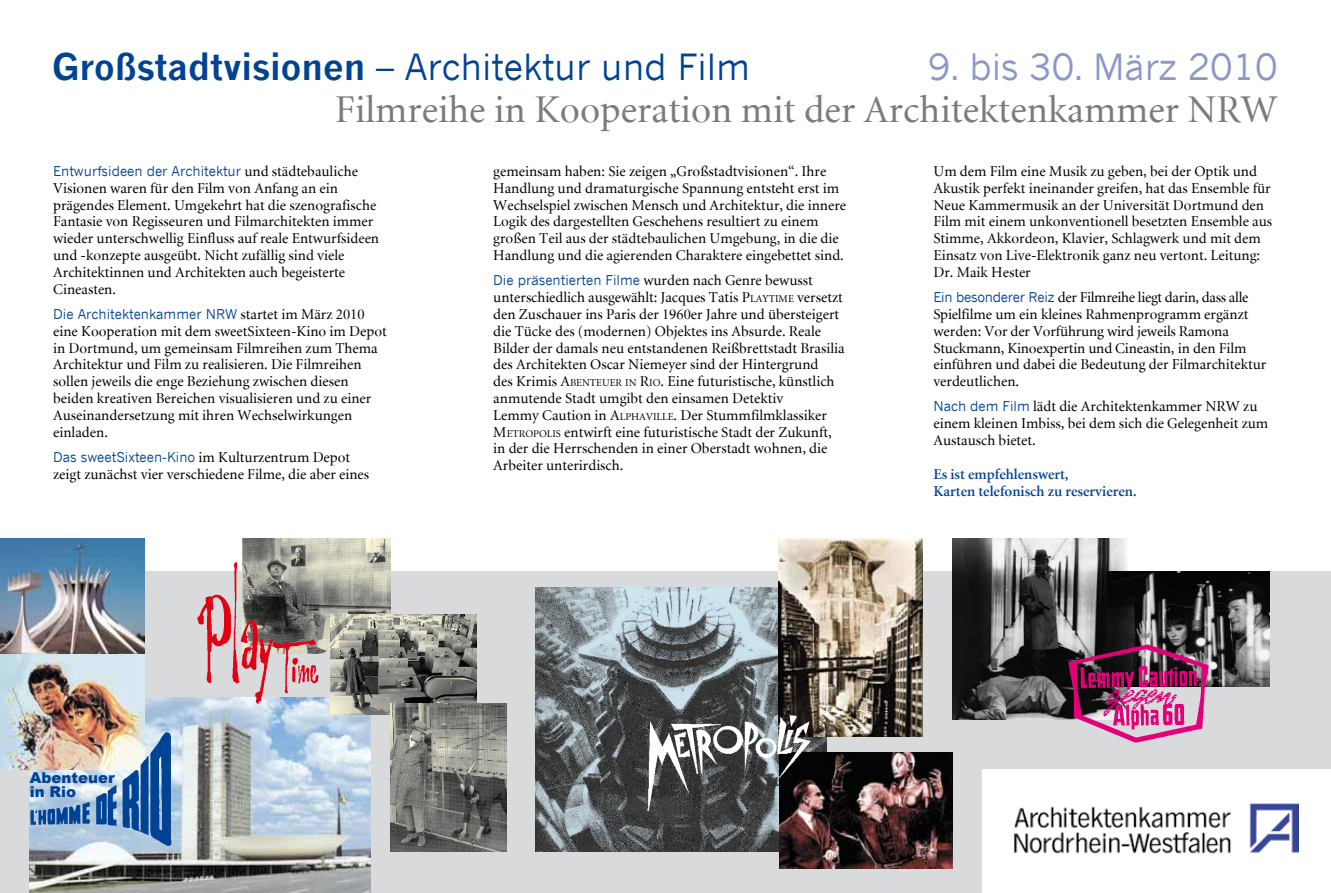
<style>
.page{position:relative;width:1331px;height:893px;background:#fff}
.page>*{position:absolute;margin:0;border:0;box-sizing:border-box;transform-origin:0 0}
.t1{font:39px "Minion";color:#7a7b7d}
.t2{font:36px "News Gothic";color:#004394}
.t3{font:36px "News Gothic";color:#8b97c8}
.t4{font:15px/16.8px "Minion";color:#000}
.t5{font:600 15px/16.8px "Minion";color:#004394}
.t6{font:900 15px/13.5px "Arial";color:#004394}
.t7{font:13.5px "News Gothic";color:#004394}
.s1{font-weight:700}
.s2{font-family:"Minion";font-size:15px;color:#000}
.s3{font-family:"News Gothic";font-size:13.5px;color:#004394}
.s4{font-style:inherit}
.s5{font-size:10.5px}
</style>
<div class="page">
<div style="left:0;top:571px;width:1331px;height:322px;background:#d9dadb"></div>
<div style="left:982px;top:769px;width:349px;height:124px;background:#fff"></div>
<img style="left:1014px;top:803px;width:285px;height:51px">
<img style="left:30px;top:698px;width:341px;height:195px">
<img style="left:0;top:654px;width:145px;height:115px">
<img style="left:0;top:538px;width:145px;height:116px">
<img style="left:536px;top:588px;width:291px;height:264px">
<img style="left:778px;top:538px;width:145px;height:198px">
<img style="left:242px;top:538px;width:148px;height:116px">
<img style="left:331px;top:615px;width:145px;height:99px">
<img style="left:390px;top:703px;width:116px;height:149px">
<img style="left:952px;top:538px;width:175px;height:182px">
<img style="left:1106px;top:571px;width:163px;height:116px">
<img style="left:1063px;top:642px;width:150px;height:101px">
<img style="left:28px;top:730px;width:148px;height:119px">
<img style="left:780px;top:753px;width:172px;height:115px">
<img style="left:642px;top:711px;width:172px;height:99px">
<img style="left:196px;top:559px;width:125px;height:147px">
<h2 class="t2" style="left:52px;top:45px;width:700px"><span class="s1">Großstadtvisionen</span> – Architektur und Film</h2>
<h2 class="t3" style="left:928px;top:45px;width:351px">9. bis 30. März 2010</h2>
<h1 class="t1" style="left:335px;top:90px;width:944px">Filmreihe in Kooperation mit der Architektenkammer NRW</h1>
<p class="t7" style="left:53px;top:163px;width:306px">Entwurfsideen der Architektur <span class="s2">und städtebauliche</span></p>
<p class="t4" style="left:53px;top:180px;width:327px">Visionen waren für den Film von Anfang an ein prägendes Element. Umgekehrt hat die szenografische Fantasie von Regisseuren und Filmarchitekten immer wieder unterschwellig Einfluss auf reale Entwurfsideen und -konzepte ausgeübt. Nicht zufällig sind viele Architektinnen und Architekten auch begeisterte Cineasten.</p>
<p class="t7" style="left:53px;top:306px;width:313px">Die Architektenkammer NRW <span class="s2">startet im März 2010</span></p>
<p class="t4" style="left:53px;top:323px;width:335px">eine Kooperation mit dem sweetSixteen-Kino im Depot in Dortmund, um gemeinsam Filmreihen zum Thema Architektur und Film zu realisieren. Die Filmreihen sollen jeweils die enge Beziehung zwischen diesen beiden kreativen Bereichen visualisieren und zu einer Auseinandersetzung mit ihren Wechselwirkungen einladen.</p>
<p class="t7" style="left:53px;top:449px;width:299px">Das sweetSixteen-Kino <span class="s2">im Kulturzentrum Depot</span></p>
<p class="t4" style="left:53px;top:466px;width:318px">zeigt zunächst vier verschiedene Filme, die aber eines</p>
<p class="t4" style="left:493px;top:163px;width:354px">gemeinsam haben: Sie zeigen „Großstadtvisionen“. Ihre Handlung und dramaturgische Spannung entsteht erst im Wechselspiel zwischen Mensch und Architektur, die innere Logik des dargestellten Geschehens resultiert zu einem großen Teil aus der städtebaulichen Umgebung, in die die Handlung und die agierenden Charaktere eingebettet sind.</p>
<p class="t4" style="left:493px;top:273px;width:353px"><span class="s3">Die präsentierten Filme</span> wurden nach Genre bewusst unterschiedlich ausgewählt: Jacques Tatis <span class="s4">P</span><span class="s5">LAYTIME</span> versetzt den Zuschauer ins Paris der 1960er Jahre und übersteigert die Tücke des (modernen) Objektes ins Absurde. Reale Bilder der damals neu entstandenen Reißbrettstadt Brasilia des Architekten Oscar Niemeyer sind der Hintergrund<br>des Krimis <span class="s4">A</span><span class="s5">BENTEUER IN</span> <span class="s4">R</span><span class="s5">IO</span>. Eine futuristische, künstlich anmutende Stadt umgibt den einsamen Detektiv<br>Lemmy Caution in <span class="s4">A</span><span class="s5">LPHAVILLE</span>. Der Stummfilmklassiker <span class="s4">M</span><span class="s5">ETROPOLIS</span> entwirft eine futuristische Stadt der Zukunft, in der die Herrschenden in einer Oberstadt wohnen, die Arbeiter unterirdisch.</p>
<p class="t4" style="left:933px;top:163px;width:340px">Um dem Film eine Musik zu geben, bei der Optik und Akustik perfekt ineinander greifen, hat das Ensemble für Neue Kammermusik an der Universität Dortmund den Film mit einem unkonventionell besetzten Ensemble aus Stimme, Akkordeon, Klavier, Schlagwerk und mit dem Einsatz von Live-Elektronik ganz neu vertont. Leitung:<br>Dr. Maik Hester</p>
<p class="t4" style="left:933px;top:290px;width:335px"><span class="s3">Ein besonderer Reiz</span> der Filmreihe liegt darin, dass alle Spielfilme um ein kleines Rahmenprogramm ergänzt werden: Vor der Vorführung wird jeweils Ramona Stuckmann, Kinoexpertin und Cineastin, in den Film einführen und dabei die Bedeutung der Filmarchitektur verdeutlichen.</p>
<p class="t4" style="left:933px;top:399px;width:336px"><span class="s3">Nach dem Film</span> lädt die Architektenkammer NRW zu einem kleinen Imbiss, bei dem sich die Gelegenheit zum<br>Austausch bietet.</p>
<p class="t5" style="left:933px;top:466px;width:205px">Es ist empfehlenswert,<br>Karten telefonisch zu reservieren.</p>
<p class="t6" style="left:30px;top:771px;width:87px">Abenteuer in Rio</p>
</div>
